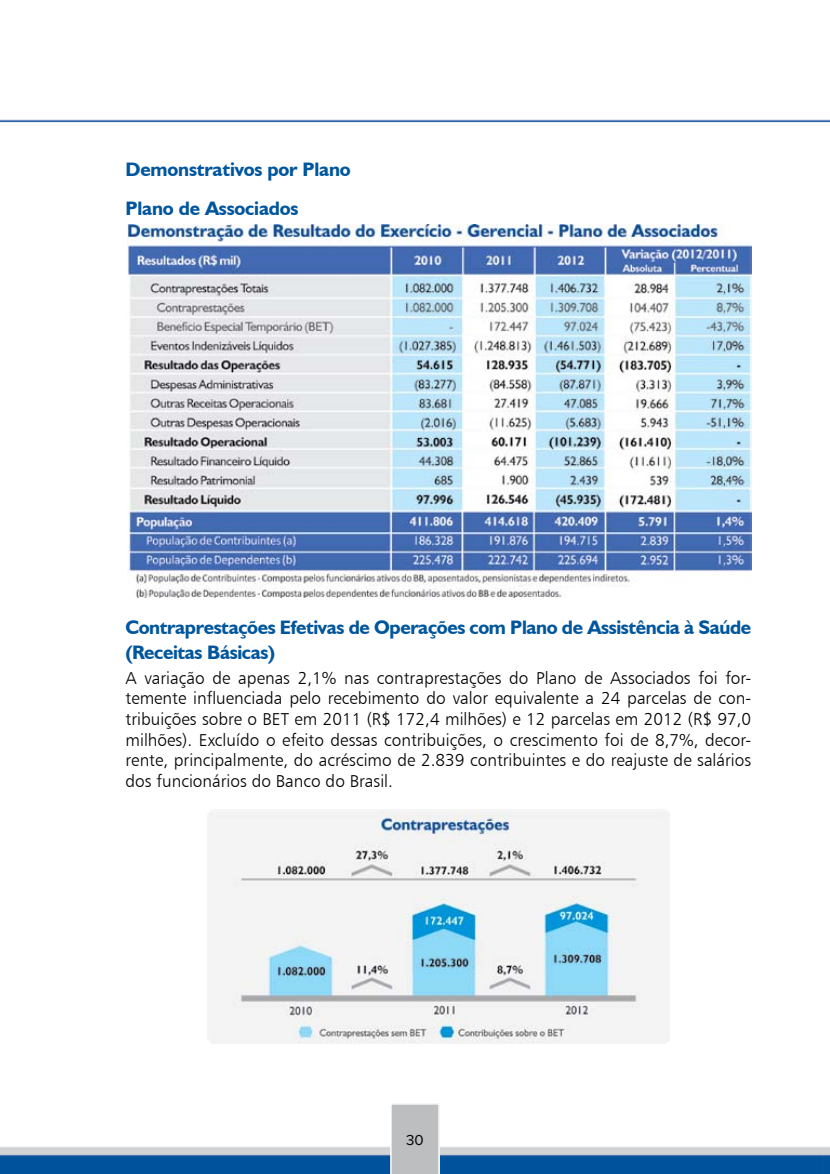
<style>
.page{position:relative;width:830px;height:1174px;background:#fff}
.page>*{position:absolute;margin:0;border:0;box-sizing:border-box;transform-origin:0 0}
.t1{font:700 19.5px/38.5px "Humanist 521 BT";letter-spacing:-.02em;color:#00569d}
.t2{font:17.25px/20.7px "Humanist 777 BT Light B";color:#000;text-align:justify}
.t3{font:15px "Proxima Nova";color:#000}
</style>
<div class="page">
<img style="left:0;top:119px;width:829px;height:1055px">
<svg style="left:390px;top:1103px;width:49px;height:71px;background:#c0c2c4"></svg>
<img style="left:127px;top:224px;width:623px;height:374px">
<img style="left:207px;top:809px;width:462px;height:234px">
<p class="t1" style="left:125px;top:150px;width:226px">Demonstrativos por Plano<br>Plano de Associados</p>
<p class="t1" style="left:125px;top:614px;width:626px;line-height:24.9px">Contraprestações Efetivas de Operações com Plano de Assistência à Saúde (Receitas Básicas)</p>
<p class="t2" style="left:125px;top:667px;width:627px">A variação de apenas 2,1% nas contraprestações do Plano de Associados foi for&shy;temente influenciada pelo recebimento do valor equivalente a 24 parcelas de con&shy;tribuições sobre o BET em 2011 (R$ 172,4 milhões) e 12 parcelas em 2012 (R$ 97,0 milhões). Excluído o efeito dessas contribuições, o crescimento foi de 8,7%, decor&shy;rente, principalmente, do acréscimo de 2.839 contribuintes e do reajuste de salários dos funcionários do Banco do Brasil.</p>
<p class="t3" style="left:406px;top:1133px;width:19px">30</p>
</div>
